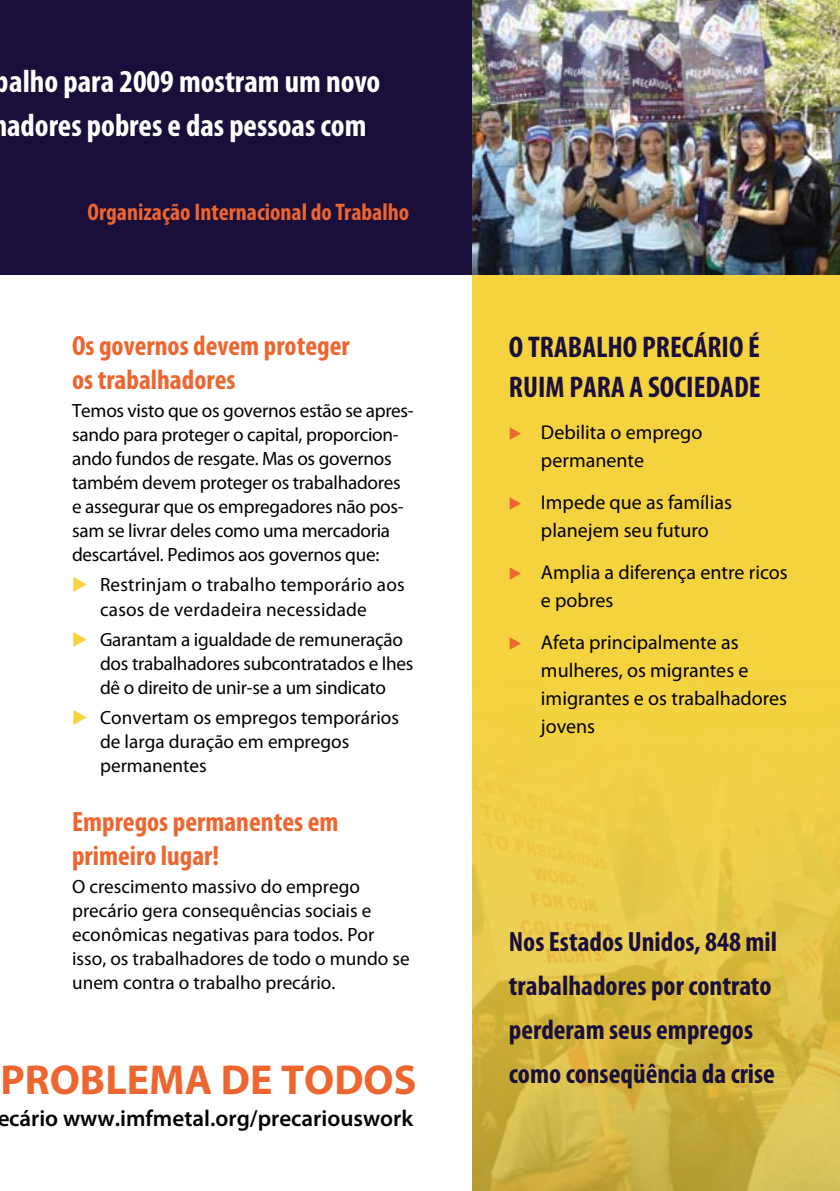
<style>
.page{position:relative;width:840px;height:1191px;background:#fff}
.page>*{position:absolute;margin:0;border:0;box-sizing:border-box;transform-origin:0 0}
.t1{font:700 42px "Myriad Pro";color:#ed652f}
.t2{font:700 condensed 32px/44px "Myriad Pro";color:#fff;text-align:center}
.t3{font:700 condensed 30px/40px "Myriad Pro";color:#1a0f3b}
.t4{font:700 condensed 28px/44px "Myriad Pro";color:#1a0f3b}
.t5{font:700 condensed 28px/34px "Myriad Pro";color:#ed652f}
.t6{font:700 condensed 24px "Myriad Pro";color:#ed652f}
.t7{font:600 23px "Myriad Pro";color:#000}
.t8{font:20px/28px "Myriad Pro";color:#000}
.t9{font:19.2px/24px "Myriad Pro";letter-spacing:-.015em;color:#000}
.t10{font:19.2px/24px "Myriad Pro";letter-spacing:.01em;color:#000;text-align:center}
.s1{font-family:"European Pi Three";color:#f5d33f}
.s2{font-family:"European Pi Three";font-size:16px;color:#ed652f}
</style>
<div class="page">
<div style="left:472px;top:271px;width:367px;height:920px;background:#f5d33f"></div>
<div style="left:0;top:0;width:472px;height:274px;background:#1a0f3b"></div>
<img style="left:472px;top:0;width:367px;height:274px">
<img style="left:472px;top:787px;width:367px;height:404px">
<h2 class="t2" style="left:-5px;top:59px;width:387px">balho para 2009 mostram um novo adores pobres e das pessoas com</h2>
<p class="t6" style="left:87px;top:197px;width:323px">Organização Internacional do Trabalho</p>
<h3 class="t5" style="left:72px;top:328px;width:279px">Os governos devem proteger os trabalhadores</h3>
<p class="t9" style="left:72px;top:399px;width:343px">Temos visto que os governos estão se apres&shy;sando para proteger o capital, proporcion&shy;ando fundos de resgate. Mas os governos também devem proteger os trabalhadores e assegurar que os empregadores não pos&shy;sam se livrar deles como uma mercadoria descartável. Pedimos aos governos que:</p>
<p class="t10" style="left:72px;top:573px;width:334px"><span class="s1">E</span> Restrinjam o trabalho temporário aos casos de verdadeira necessidade</p>
<p class="t9" style="left:100px;top:627px;width:315px;text-indent:-28px"><span class="s1">E</span> Garantam a igualdade de remuneração dos trabalhadores subcontratados e lhes dê o direito de unir-se a um sindicato</p>
<p class="t9" style="left:100px;top:705px;width:300px;text-indent:-28px"><span class="s1">E</span> Convertam os empregos temporários de larga duração em empregos permanentes</p>
<h3 class="t5" style="left:72px;top:803px;width:268px">Empregos permanentes em primeiro lugar!</h3>
<p class="t9" style="left:72px;top:874px;width:339px">O crescimento massivo do emprego precário gera consequências sociais e econômicas negativas para todos. Por isso, os trabalhadores de todo o mundo se unem contra o trabalho precário.</p>
<h1 class="t1" style="left:0;top:1053px;width:417px">PROBLEMA DE TODOS</h1>
<p class="t7" style="left:-3px;top:1104px;width:417px">ecário www.imfmetal.org/precariouswork</p>
<h3 class="t3" style="left:508px;top:326px;width:253px">O trabalho precário é ruim para a soci edade</h3>
<p class="t8" style="left:540px;top:417px;width:163px;text-indent:-32px"><span class="s2">E</span> Debilita o emprego permanente</p>
<p class="t8" style="left:508px;top:487px;width:224px;text-align:center"><span class="s2">E</span> Impede que as famílias planejem seu futuro</p>
<p class="t8" style="left:540px;top:557px;width:248px;text-indent:-32px"><span class="s2">E</span> Amplia a diferença entre ricos e pobres</p>
<p class="t8" style="left:540px;top:627px;width:247px;text-indent:-32px"><span class="s2">E</span> Afeta principalmente as mulheres, os migrantes e imigrantes e os trabalhadores jovens</p>
<h3 class="t4" style="left:508px;top:919px;width:269px">Nos Estados Unidos, 848 mil trabalhadores por contrato perderam seus empregos como conseqüência da crise</h3>
</div>
